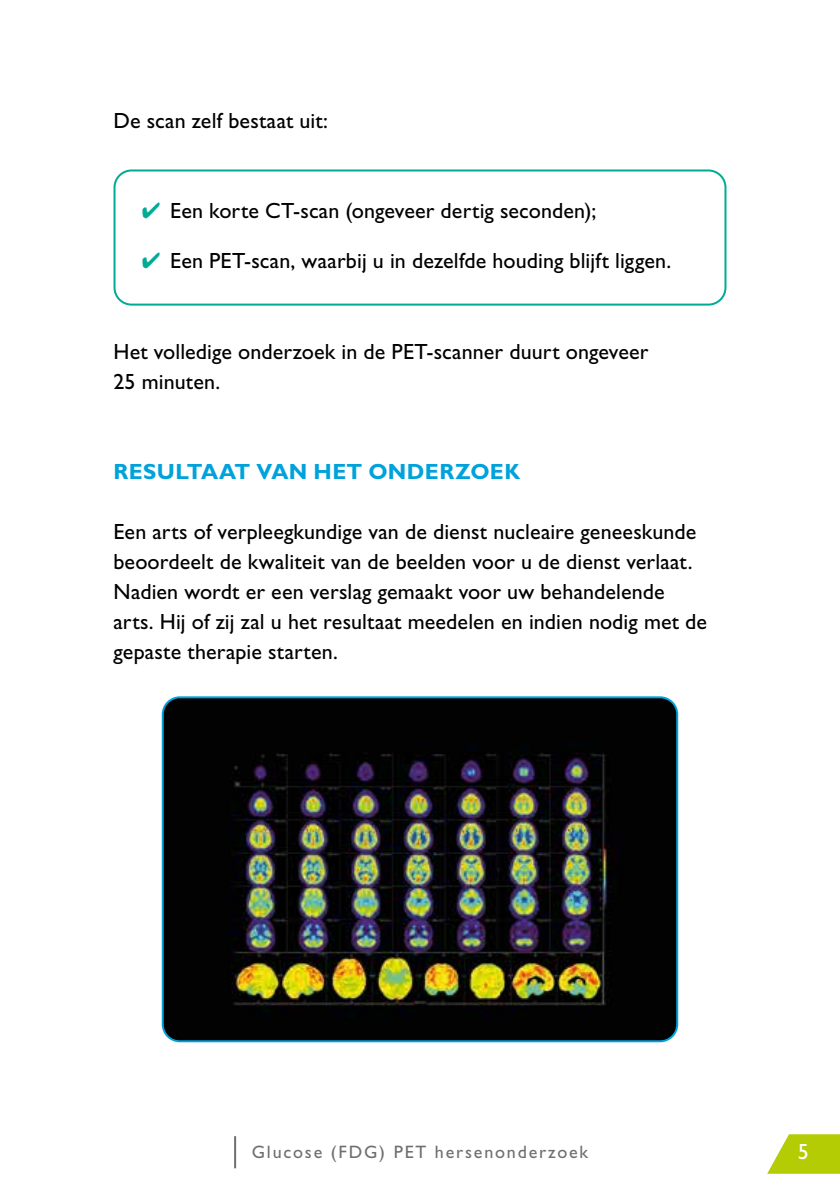
<style>
.page{position:relative;width:840px;height:1191px;background:#fff}
.page>*{position:absolute;margin:0;border:0;box-sizing:border-box;transform-origin:0 0}
.t1{font:22px/30px "Gill Sans Std";letter-spacing:.005em;color:#000}
.t2{font:700 22px "Gill Sans Std";letter-spacing:.015em;color:#00a2dc}
.t3{font:22px "Gill Sans Std";color:#fff}
.t4{font:18px "Gill Sans Std";letter-spacing:.1em;color:#706f6f}
.s1{color:#00ab96}
</style>
<div class="page">
<svg style="left:767px;top:1134px;width:72px;height:39px"></svg>
<hr style="left:234px;top:1136px;width:2px;height:32px;background:#706f6f">
<div style="left:113px;top:169px;width:613px;height:136px;border:2px solid #00ab96;border-radius:17px"></div>
<img style="left:163px;top:697px;width:513px;height:344px">
<div style="left:162px;top:696px;width:515px;height:346px;border:2px solid #00a2dc;border-radius:17px"></div>
<p class="t1" style="left:113px;top:106px;width:216px">De scan zelf bestaat uit:</p>
<p class="t1" style="left:142px;top:196px;width:455px"><span class="s1">✔</span> Een korte CT-scan (ongeveer dertig seconden);</p>
<p class="t1" style="left:142px;top:246px;width:530px"><span class="s1">✔</span> Een PET-scan, waarbij u in dezelfde houding blijft liggen.</p>
<p class="t1" style="left:113px;top:336px;width:536px">Het volledige onderzoek in de PET-scanner duurt ongeveer<br>25 minuten.</p>
<p class="t2" style="left:113px;top:458px;width:408px">RESULTAAT VAN HET ONDERZOEK</p>
<p class="t1" style="left:113px;top:516px;width:595px">Een arts of verpleegkundige van de dienst nucleaire geneeskunde beoordeelt de kwaliteit van de beelden voor u de dienst verlaat.<br>Nadien wordt er een verslag gemaakt voor uw behandelende arts. Hij of zij zal u het resultaat meedelen en indien nodig met de gepaste therapie starten.</p>
<p class="t4" style="left:252px;top:1141px;width:338px">Glucose (FDG) PET hersenonderzoek</p>
<p class="t3" style="left:797px;top:1138px;width:12px">5</p>
</div>
